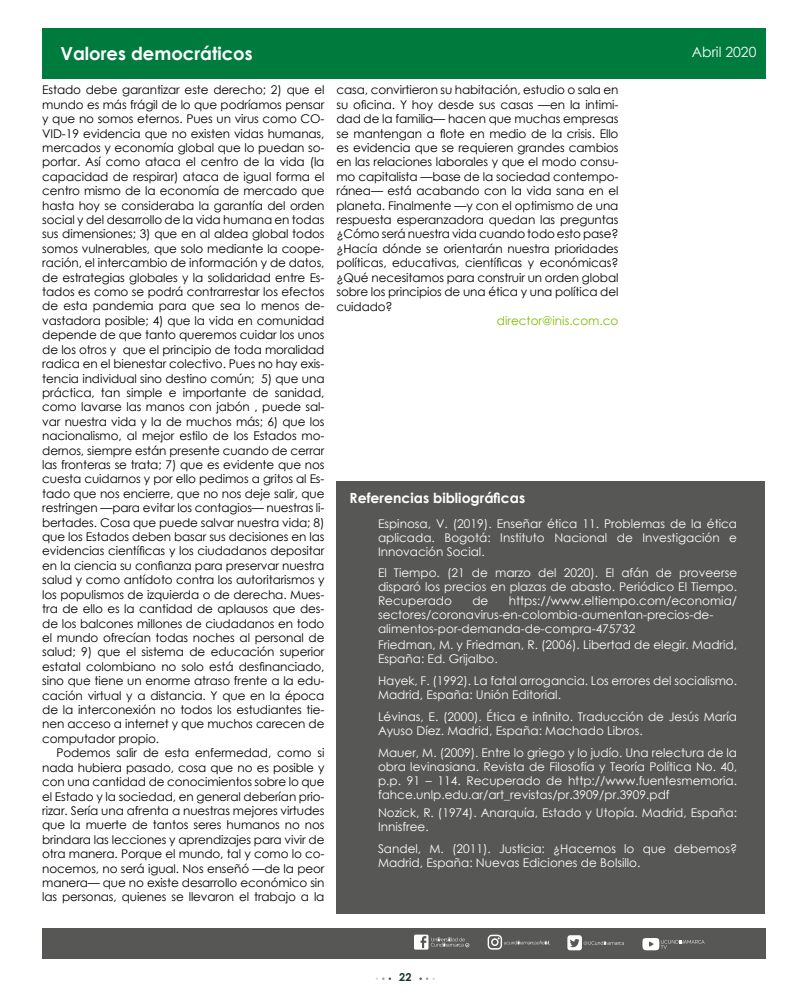
<style>
.page{position:relative;width:808px;height:993px;background:#fff}
.page>*{position:absolute;margin:0;border:0;box-sizing:border-box;transform-origin:0 0}
.t1{font:700 18px "Century Gothic";color:#fff}
.t2{font:700 14px "Century Gothic";color:#fff}
.t3{font:14px "Century Gothic";color:#fff}
.t4{font:12px/14.4px "Century Gothic";letter-spacing:-.01em;color:#000;text-align:justify}
.t5{font:12px/14px "Century Gothic";color:#fff}
.t6{font:12px "Century Gothic";color:#79c000}
.t7{font:700 10.9px "Century Gothic";color:#18342f}
</style>
<div class="page">
<div style="left:43px;top:28px;width:723px;height:50px;background:#007b3e"></div>
<svg style="left:419px;top:977px;width:16px;height:2px"></svg>
<svg style="left:376px;top:977px;width:15px;height:2px"></svg>
<div style="left:42px;top:928px;width:723px;height:30px;background:#575756"></div>
<svg style="left:488px;top:934px;width:62px;height:15px"></svg>
<svg style="left:567px;top:935px;width:57px;height:14px"></svg>
<svg style="left:642px;top:938px;width:62px;height:11px"></svg>
<svg style="left:414px;top:934px;width:55px;height:15px"></svg>
<div style="left:336px;top:480px;width:429px;height:433px;background:#575756"></div>
<h1 class="t1" style="left:60px;top:40px;width:194px">Valores democráticos</h1>
<p class="t4" style="left:42px;top:82px;width:284px">Estado debe garantizar este derecho; 2) que el mundo es más frágil de lo que podríamos pensar y que no somos eternos. Pues un virus como CO-VID-19 evidencia que no existen vidas humanas, mercados y economía global que lo puedan so&shy;portar. Así como ataca el centro de la vida (la capacidad de respirar) ataca de igual forma el centro mismo de la economía de mercado que hasta hoy se consideraba la garantía del orden social y del desarrollo de la vida humana en todas sus dimensiones; 3) que en al aldea global todos somos vulnerables, que solo mediante la coope&shy;ración, el intercambio de información y de datos, de estrategias globales y la solidaridad entre Es&shy;tados es como se podrá contrarrestar los efectos de esta pandemia para que sea lo menos de&shy;vastadora posible; 4) que la vida en comunidad depende de que tanto queremos cuidar los unos de los otros y que el principio de toda moralidad radica en el bienestar colectivo. Pues no hay exis&shy;tencia individual sino destino común; 5) que una práctica, tan simple e importante de sanidad, como lavarse las manos con jabón , puede sal&shy;var nuestra vida y la de muchos más; 6) que los nacionalismo, al mejor estilo de los Estados mo&shy;dernos, siempre están presente cuando de cerrar las fronteras se trata; 7) que es evidente que nos cuesta cuidarnos y por ello pedimos a gritos al Es&shy;tado que nos encierre, que no nos deje salir, que restringen —para evitar los contagios— nuestras li&shy;bertades. Cosa que puede salvar nuestra vida; 8) que los Estados deben basar sus decisiones en las evidencias científicas y los ciudadanos depositar en la ciencia su confianza para preservar nuestra salud y como antídoto contra los autoritarismos y los populismos de izquierda o de derecha. Mues&shy;tra de ello es la cantidad de aplausos que des&shy;de los balcones millones de ciudadanos en todo el mundo ofrecían todas noches al personal de salud; 9) que el sistema de educación superior estatal colombiano no solo está desfinanciado, sino que tiene un enorme atraso frente a la edu&shy;cación virtual y a distancia. Y que en la época de la interconexión no todos los estudiantes tie&shy;nen acceso a internet y que muchos carecen de computador propio.</p>
<p class="t4" style="left:42px;top:745px;width:284px;text-indent:14px">Podemos salir de esta enfermedad, como si nada hubiera pasado, cosa que no es posible y con una cantidad de conocimientos sobre lo que el Estado y la sociedad, en general deberían prio&shy;rizar. Sería una afrenta a nuestras mejores virtudes que la muerte de tantos seres humanos no nos brindara las lecciones y aprendizajes para vivir de otra manera. Porque el mundo, tal y como lo co&shy;nocemos, no será igual. Nos enseñó —de la peor manera— que no existe desarrollo económico sin las personas, quienes se llevaron el trabajo a la</p>
<p class="t4" style="left:336px;top:83px;width:283px">casa, convirtieron su habitación, estudio o sala en su oficina. Y hoy desde sus casas —en la intimi&shy;dad de la familia— hacen que muchas empresas se mantengan a flote en medio de la crisis. Ello es evidencia que se requieren grandes cambios en las relaciones laborales y que el modo consu&shy;mo capitalista —base de la sociedad contempo&shy;ránea— está acabando con la vida sana en el planeta. Finalmente —y con el optimismo de una respuesta esperanzadora quedan las preguntas ¿Cómo será nuestra vida cuando todo esto pase? ¿Hacía dónde se orientarán nuestra prioridades políticas, educativas, científicas y económicas? ¿Qué necesitamos para construir un orden global sobre los principios de una ética y una política del cuidado?</p>
<p class="t6" style="left:497px;top:312px;width:123px">director@inis.com.co</p>
<p class="t3" style="left:692px;top:42px;width:66px">Abril 2020</p>
<p class="t2" style="left:350px;top:486px;width:177px">Referencias bibliográficas</p>
<p class="t5" style="left:378px;top:516px;width:361px;text-align:justify">Espinosa, V. (2019). Enseñar ética 11. Problemas de la ética aplicada. Bogotá: Instituto Nacional de Investigación e Innovación Social.</p>
<p class="t5" style="left:378px;top:564px;width:361px;text-align:justify">El Tiempo. (21 de marzo del 2020). El afán de proveerse disparó los precios en plazas de abasto. Periódico El Tiempo.<br>Recuperado</p>
<p class="t5" style="left:378px;top:593px;width:361px;text-indent:131px">https://www.eltiempo.com/economia/ sectores/coronavirus-en-colombia-aumentan-precios-de&shy;alimentos-por-demanda-de-compra-475732</p>
<p class="t5" style="left:378px;top:637px;width:361px">Friedman, M. y Friedman, R. (2006). Libertad de elegir. Madrid,<br>España: Ed. Grijalbo.</p>
<p class="t5" style="left:378px;top:673px;width:361px">Hayek, F. (1992). La fatal arrogancia. Los errores del socialismo.<br>Madrid, España: Unión Editorial.</p>
<p class="t5" style="left:378px;top:709px;width:361px">Lévinas, E. (2000). Ética e infinito. Traducción de Jesús María<br>Ayuso Díez. Madrid, España: Machado Libros.</p>
<p class="t5" style="left:378px;top:745px;width:361px;text-align:justify">Mauer, M. (2009). Entre lo griego y lo judío. Una relectura de la obra levinasiana. Revista de Filosofía y Teoría Política No. 40, p.p. 91 – 114. Recuperado de http://www.fuentesmemoria. fahce.unlp.edu.ar/art_revistas/pr.3909/pr.3909.pdf</p>
<p class="t5" style="left:378px;top:805px;width:361px">Nozick, R. (1974). Anarquía, Estado y Utopía. Madrid, España:<br>Innisfree.</p>
<p class="t5" style="left:378px;top:841px;width:361px">Sandel, M. (2011). Justicia: ¿Hacemos lo que debemos?<br>Madrid, España: Nuevas Ediciones de Bolsillo.</p>
<p class="t5" style="left:472px;top:593px;width:18px">de</p>
<p class="t7" style="left:399px;top:968px;width:14px">22</p>
</div>
